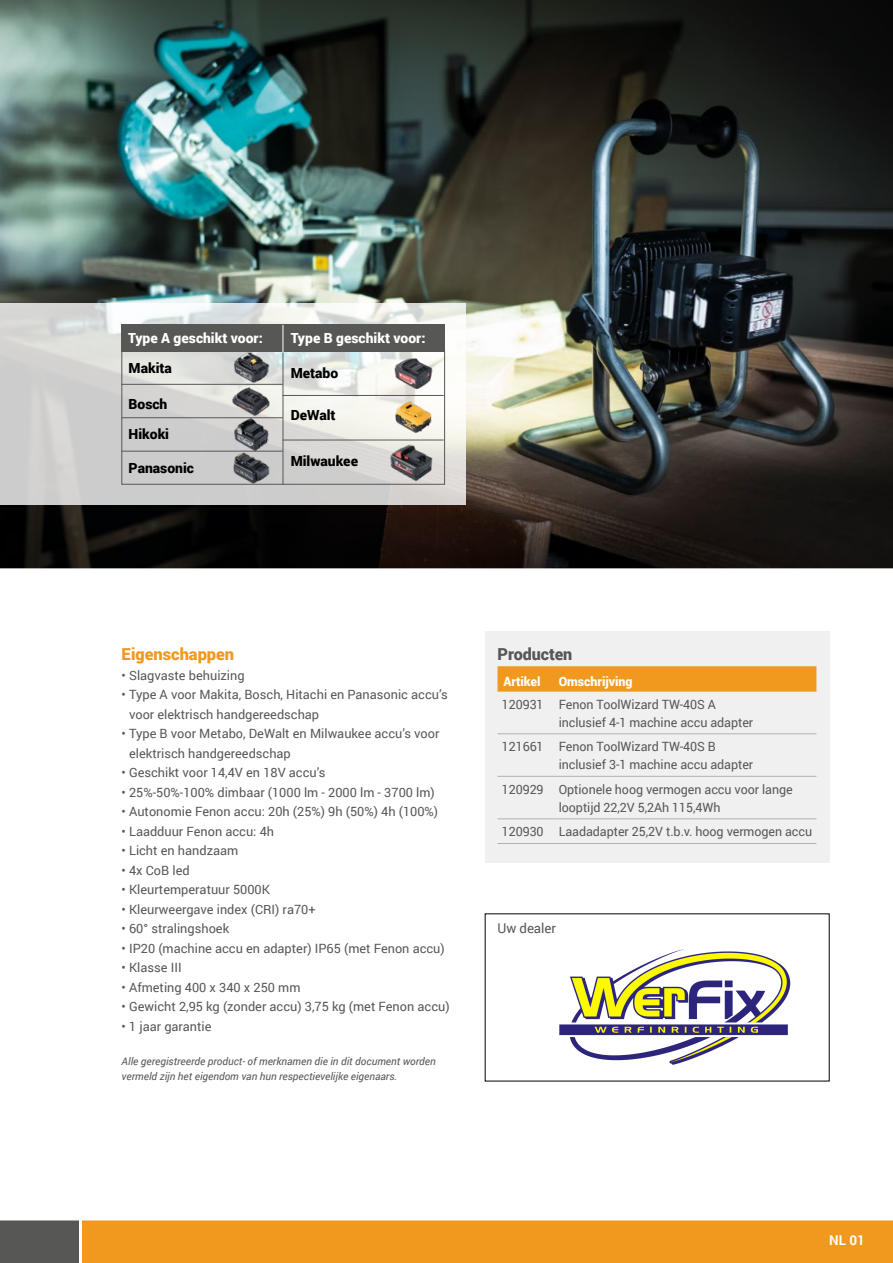
<style>
.page{position:relative;width:893px;height:1263px;background:#fff}
.page>*{position:absolute;margin:0;border:0;box-sizing:border-box;transform-origin:0 0}
.t1{font:900 16.5px "Roboto";color:#f1981f}
.t2{font:900 16.5px "Roboto";letter-spacing:-.005em;color:#575756}
.t3{font:900 13.95px/30px "Roboto";color:#000}
.t4{font:900 13.95px "Roboto";color:#fff}
.t5{font:13.5px "Roboto";letter-spacing:-.005em;color:#575756}
.t6{font:700 13.5px "Roboto";color:#fff}
.t7{font:12.75px/18px "Roboto";color:#575756}
.t8{font:900 12.75px "Roboto";letter-spacing:-.005em;color:#fff}
.t9{font:italic 10.5px/15px "Roboto";color:#575756}
</style>
<div class="page">
<img style="left:0;top:0;width:893px;height:568px">
<div style="left:485px;top:631px;width:344px;height:232px;background:#f0f0f0"></div>
<svg style="left:497px;top:666px;width:319px;height:26px;background:#f09a24"></svg>
<hr style="left:497px;top:776px;width:56px;height:1px;background:#b3b2b2">
<hr style="left:553px;top:776px;width:148px;height:1px;background:#b3b2b2">
<hr style="left:701px;top:776px;width:115px;height:1px;background:#b3b2b2">
<hr style="left:497px;top:818px;width:56px;height:1px;background:#b3b2b2">
<hr style="left:553px;top:818px;width:148px;height:1px;background:#b3b2b2">
<hr style="left:701px;top:818px;width:115px;height:1px;background:#b3b2b2">
<hr style="left:497px;top:843px;width:56px;height:1px;background:#b3b2b2">
<hr style="left:553px;top:843px;width:148px;height:1px;background:#b3b2b2">
<hr style="left:701px;top:843px;width:115px;height:1px;background:#b3b2b2">
<hr style="left:497px;top:733px;width:56px;height:1px;background:#b3b2b2">
<hr style="left:553px;top:733px;width:148px;height:1px;background:#b3b2b2">
<hr style="left:701px;top:733px;width:115px;height:1px;background:#b3b2b2">
<div style="left:0;top:1220px;width:81px;height:43px;background:#575756"></div>
<div style="left:81px;top:1220px;width:812px;height:43px;background:#f1981f"></div>
<hr style="left:80px;top:1220px;width:2px;height:43px;background:#fff">
<svg style="left:0;top:304px;width:466px;height:201px;background:#d9d9d7"></svg>
<hr style="left:122px;top:384px;width:161px;height:1px;background:#575756">
<hr style="left:283px;top:395px;width:161px;height:1px;background:#575756">
<hr style="left:283px;top:440px;width:161px;height:1px;background:#575756">
<hr style="left:122px;top:417px;width:161px;height:1px;background:#575756">
<hr style="left:122px;top:451px;width:161px;height:1px;background:#575756">
<hr style="left:283px;top:351px;width:1px;height:133px;background:#575756">
<div style="left:122px;top:324px;width:323px;height:28px;background:#575756"></div>
<svg style="left:283px;top:325px;width:1px;height:28px"></svg>
<img style="left:388px;top:353px;width:52px;height:40px">
<img style="left:388px;top:397px;width:52px;height:41px">
<img style="left:388px;top:442px;width:52px;height:40px">
<img style="left:225px;top:352px;width:52px;height:36px">
<img style="left:226px;top:381px;width:51px;height:34px">
<img style="left:226px;top:415px;width:51px;height:39px">
<img style="left:227px;top:448px;width:51px;height:40px">
<img style="left:559px;top:949px;width:232px;height:116px">
<p class="t4" style="left:128px;top:328px;width:136px">Type A geschikt voor:</p>
<p class="t3" style="left:129px;top:352px;width:45px">Makita</p>
<p class="t3" style="left:129px;top:388px;width:42px">Bosch<br>Hikoki</p>
<p class="t3" style="left:129px;top:452px;width:67px">Panasonic</p>
<p class="t4" style="left:291px;top:328px;width:136px">Type B geschikt voor:</p>
<p class="t3" style="left:291px;top:357px;width:49px">Metabo</p>
<p class="t3" style="left:291px;top:400px;width:46px">DeWalt</p>
<p class="t3" style="left:291px;top:446px;width:69px">Milwaukee</p>
<p class="t1" style="left:122px;top:643px;width:114px">Eigenschappen</p>
<p class="t7" style="left:122px;top:666px;width:125px">• Slagvaste behuizing</p>
<p class="t7" style="left:129px;top:684px;width:320px;line-height:19.5px;text-indent:-7px">• Type A voor Makita, Bosch, Hitachi en Panasonic accu’s voor elektrisch handgereedschap</p>
<p class="t7" style="left:129px;top:723px;width:312px;line-height:19.5px;text-indent:-7px">• Type B voor Metabo, DeWalt en Milwaukee accu’s voor elektrisch handgereedschap</p>
<p class="t7" style="left:122px;top:763px;width:205px">• Geschikt voor 14,4V en 18V accu’s</p>
<p class="t7" style="left:122px;top:783px;width:315px">• 25%-50%-100% dimbaar (1000 lm - 2000 lm - 3700 lm)</p>
<p class="t7" style="left:122px;top:802px;width:318px">• Autonomie Fenon accu: 20h (25%) 9h (50%) 4h (100%)</p>
<p class="t7" style="left:122px;top:822px;width:154px">• Laadduur Fenon accu: 4h</p>
<p class="t7" style="left:122px;top:841px;width:118px">• Licht en handzaam</p>
<p class="t7" style="left:122px;top:861px;width:70px">• 4x CoB led</p>
<p class="t7" style="left:122px;top:880px;width:150px">• Kleurtemperatuur 5000K</p>
<p class="t7" style="left:122px;top:900px;width:195px">• Kleurweergave index (CRI) ra70+</p>
<p class="t7" style="left:122px;top:919px;width:109px">• 60° stralingshoek</p>
<p class="t7" style="left:122px;top:939px;width:325px">• IP20 (machine accu en adapter) IP65 (met Fenon accu)</p>
<p class="t7" style="left:122px;top:958px;width:62px">• Klasse III</p>
<p class="t7" style="left:122px;top:978px;width:180px">• Afmeting 400 x 340 x 250 mm</p>
<p class="t7" style="left:122px;top:997px;width:329px">• Gewicht 2,95 kg (zonder accu) 3,75 kg (met Fenon accu)</p>
<p class="t7" style="left:122px;top:1017px;width:91px">• 1 jaar garantie</p>
<p class="t9" style="left:122px;top:1054px;width:316px">Alle geregistreerde product- of merknamen die in dit document worden vermeld zijn het eigendom van hun respectievelijke eigenaars.</p>
<p class="t2" style="left:497px;top:643px;width:76px">Producten</p>
<p class="t8" style="left:503px;top:672px;width:39px">Artikel</p>
<p class="t8" style="left:559px;top:672px;width:75px">Omschrijving</p>
<p class="t7" style="left:559px;top:695px;width:196px;text-indent:-57px">120931 Fenon ToolWizard TW-40S A inclusief 4-1 machine accu adapter</p>
<p class="t7" style="left:559px;top:737px;width:196px;text-indent:-57px">121661 Fenon ToolWizard TW-40S B inclusief 3-1 machine accu adapter</p>
<p class="t7" style="left:559px;top:780px;width:235px;text-indent:-57px">120929 Optionele hoog vermogen accu voor lange looptijd 22,2V 5,2Ah 115,4Wh</p>
<p class="t7" style="left:502px;top:822px;width:312px">120930 Laadadapter 25,2V t.b.v. hoog vermogen accu</p>
<p class="t5" style="left:497px;top:919px;width:60px">Uw dealer</p>
<p class="t6" style="left:829px;top:1231px;width:37px">NL 01</p>
</div>
